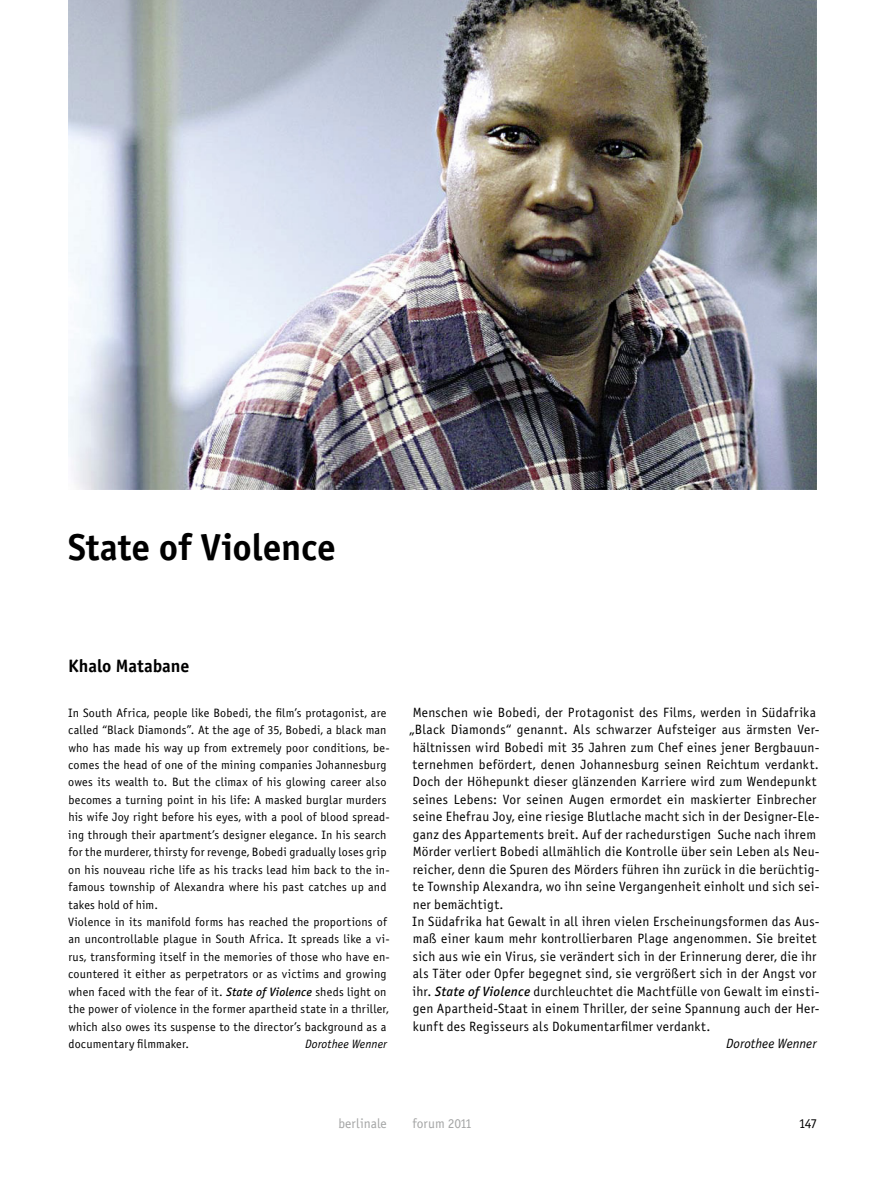
<style>
.page{position:relative;width:893px;height:1191px;background:#fff}
.page>*{position:absolute;margin:0;border:0;box-sizing:border-box;transform-origin:0 0}
.t1{font:37.5px "Officina Sans Bold ITC";letter-spacing:-.005em;color:#000}
.t2{font:18px "Officina Sans Bold ITC";letter-spacing:-.005em;color:#000}
.t3{font:13.5px/17.4px "Officina Sans Book ITC";letter-spacing:.02em;color:#000}
.t4{font:13.5px "Officina Sans Book ITC";color:#a4a5a5}
.t5{font:italic 13.5px "Officina Sans Book ITC";letter-spacing:.005em;color:#000}
.t6{font:12.15px/17.4px "Officina Sans Book ITC";letter-spacing:.015em;color:#000}
.t7{font:italic 12.15px "Officina Sans Book ITC";letter-spacing:.005em;color:#000}
.s1{font-family:"Officina Sans Medium ITC";font-style:italic}
</style>
<div class="page">
<img style="left:68px;top:0;width:748px;height:490px">
<h1 class="t1" style="left:68px;top:524px;width:269px">State of Violence</h1>
<h2 class="t2" style="left:68px;top:654px;width:123px">Khalo Matabane</h2>
<p class="t6" style="left:68px;top:704px;width:323px">In South Africa, people like Bobedi, the film’s protagonist, are called “Black Diamonds”. At the age of 35, Bobedi, a black man who has made his way up from extremely poor conditions, be&shy;comes the head of one of the mining companies Johannesburg owes its wealth to. But the climax of his glowing career also becomes a turning point in his life: A masked burglar murders his wife Joy right before his eyes, with a pool of blood spread&shy;ing through their apartment’s designer elegance. In his search for the murderer, thirsty for revenge, Bobedi gradually loses grip on his nouveau riche life as his tracks lead him back to the in&shy;famous township of Alexandra where his past catches up and takes hold of him.<br>Violence in its manifold forms has reached the proportions of an uncontrollable plague in South Africa. It spreads like a vi&shy;rus, transforming itself in the memories of those who have en&shy;countered it either as perpetrators or as victims and growing when faced with the fear of it. <span class="s1">State of Violence</span> sheds light on the power of violence in the former apartheid state in a thriller, which also owes its suspense to the director’s background as a documentary filmmaker.</p>
<p class="t7" style="left:305px;top:1037px;width:83px">Dorothee Wenner</p>
<p class="t3" style="left:409px;top:703px;width:412px">Menschen wie Bobedi, der Protagonist des Films, werden in Südafrika „Black Diamonds“ genannt. Als schwarzer Aufsteiger aus ärmsten Ver&shy;hältnissen wird Bobedi mit 35 Jahren zum Chef eines jener Bergbauun&shy;ternehmen befördert, denen Johannesburg seinen Reichtum verdankt.<br>Doch der Höhepunkt dieser glänzenden Karriere wird zum Wendepunkt seines Lebens: Vor seinen Augen ermordet ein maskierter Einbrecher seine Ehefrau Joy, eine riesige Blutlache macht sich in der Designer-Ele&shy;ganz des Appartements breit. Auf der rachedurstigen Suche nach ihrem Mörder verliert Bobedi allmählich die Kontrolle über sein Leben als Neu&shy;reicher, denn die Spuren des Mörders führen ihn zurück in die berüchtig&shy;te Township Alexandra, wo ihn seine Vergangenheit einholt und sich sei&shy;ner bemächtigt.<br>In Südafrika hat Gewalt in all ihren vielen Erscheinungsformen das Aus&shy;maß einer kaum mehr kontrollierbaren Plage angenommen. Sie breitet sich aus wie ein Virus, sie verändert sich in der Erinnerung derer, die ihr als Täter oder Opfer begegnet sind, sie vergrößert sich in der Angst vor ihr. <span class="s1">State of Violence</span> durchleuchtet die Machtfülle von Gewalt im einsti&shy;gen Apartheid-Staat in einem Thriller, der seine Spannung auch der Her&shy;kunft des Regisseurs als Dokumentarfilmer verdankt.</p>
<p class="t5" style="left:726px;top:1035px;width:92px">Dorothee Wenner</p>
<p class="t4" style="left:338px;top:1115px;width:50px">berlinale</p>
<p class="t4" style="left:412px;top:1115px;width:61px">forum 2011</p>
<p class="t3" style="left:799px;top:1114px;width:20px">147</p>
</div>
